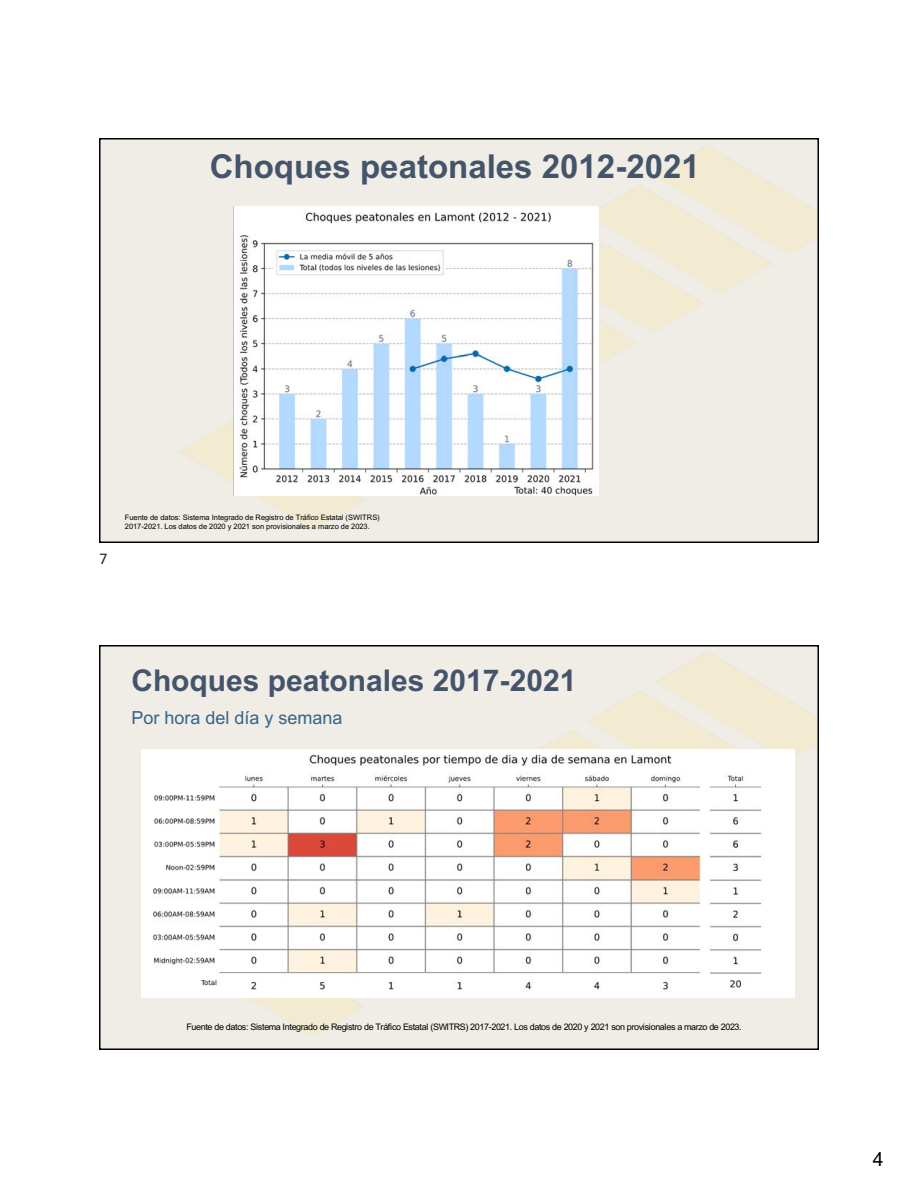
<style>
.page{position:relative;width:918px;height:1188px;background:#fff}
.page>*{position:absolute;margin:0;border:0;box-sizing:border-box;transform-origin:0 0}
.t1{font:700 33px "Arial";color:#44546a}
.t2{font:700 30px "Arial";color:#44546a}
.t3{font:19.5px "Arial";color:#000}
.t4{font:18px "Arial";color:#33658a}
.t5{font:16.5px "Calibri";color:#262626}
.t6{font:9px "Arial";letter-spacing:-.045em;color:#000}
.t7{font:7.5px/9px "Arial";letter-spacing:-.005em;color:#000}
</style>
<div class="page">
<img style="left:238px;top:212px;width:359px;height:283px">
<img style="left:273px;top:249px;width:172px;height:27px">
<div style="left:99px;top:138px;width:720px;height:405px;border:2px solid #000"></div>
<img style="left:152px;top:749px;width:642px;height:243px">
<div style="left:99px;top:645px;width:720px;height:405px;border:2px solid #000"></div>
<h1 class="t1" style="left:210px;top:148px;width:491px">Choques peatonales 2012-2021</h1>
<h3 class="t5" style="left:99px;top:548px;width:10px">7</h3>
<p class="t7" style="left:125px;top:513px;width:256px">Fuente de datos: Sistema Integrado de Registro de Tráfico Estatal (SWITRS)<br>2017-2021. Los datos de 2020 y 2021 son provisionales a marzo de 2023.</p>
<h2 class="t2" style="left:131px;top:664px;width:447px">Choques peatonales 2017-2021</h2>
<h3 class="t4" style="left:131px;top:708px;width:213px">Por hora del día y semana</h3>
<p class="t6" style="left:187px;top:1022px;width:557px">Fuente de datos: Sistema Integrado de Registro de Tráfico Estatal (SWITRS) 2017-2021. Los datos de 2020 y 2021 son provisionales a marzo de 2023.</p>
<h3 class="t3" style="left:873px;top:1149px;width:12px">4</h3>
</div>
